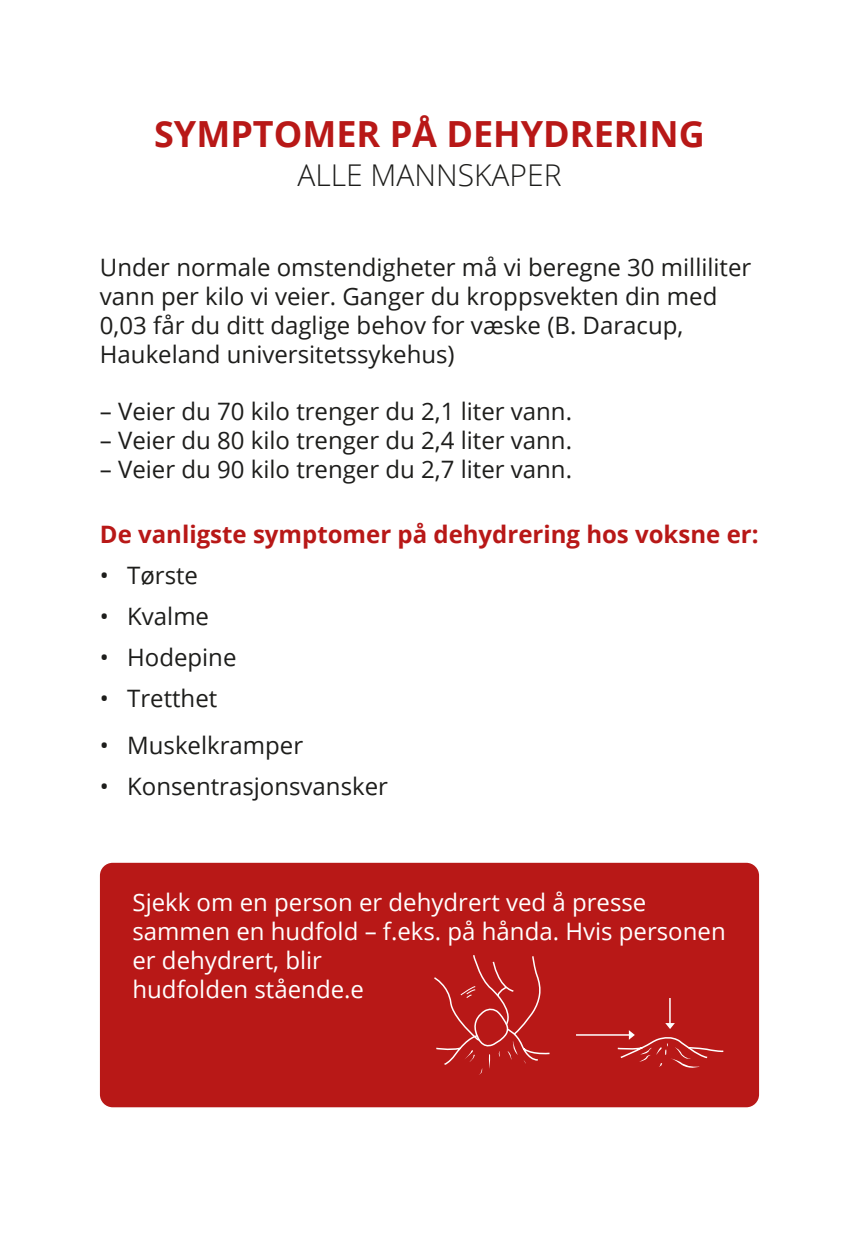
<style>
.page{position:relative;width:859px;height:1242px;background:#fff}
.page>*{position:absolute;margin:0;border:0;box-sizing:border-box;transform-origin:0 0}
.t1{font:700 36px "Open Sans";color:#b81817}
.t2{font:300 30px "Open Sans";color:#1d1d1b}
.t3{font:24px/28.8px "Open Sans";color:#1d1d1b}
.t4{font:24px/28.8px "Open Sans";color:#fff}
.t5{font:700 24px "Open Sans";color:#b81817}
</style>
<div class="page">
<div style="left:100px;top:863px;width:659px;height:244px;background:#b81817;border-radius:13px"></div>
<svg style="left:434px;top:955px;width:116px;height:119px"></svg>
<hr style="left:576px;top:1034px;width:55px;height:1px;background:#fff">
<svg style="left:616px;top:998px;width:108px;height:70px"></svg>
<h1 class="t1" style="left:154px;top:108px;width:552px">SYMPTOMER PÅ DEHYDRERING</h1>
<p class="t2" style="left:297px;top:154px;width:265px">ALLE MANNSKAPER</p>
<p class="t3" style="left:100px;top:252px;width:653px">Under normale omstendigheter må vi beregne 30 milliliter vann per kilo vi veier. Ganger du kroppsvekten din med 0,03 får du ditt daglige behov for væske (B. Daracup, Haukeland universitetssykehus)</p>
<p class="t3" style="left:100px;top:396px;width:474px">– Veier du 70 kilo trenger du 2,1 liter vann.</p>
<p class="t3" style="left:100px;top:425px;width:474px">– Veier du 80 kilo trenger du 2,4 liter vann.</p>
<p class="t3" style="left:100px;top:454px;width:474px">– Veier du 90 kilo trenger du 2,7 liter vann.</p>
<p class="t5" style="left:100px;top:517px;width:660px">De vanligste symptomer på dehydrering hos voksne er:</p>
<p class="t3" style="left:100px;top:560px;width:100px">• Tørste</p>
<p class="t3" style="left:100px;top:601px;width:111px">• Kvalme</p>
<p class="t3" style="left:100px;top:642px;width:138px">• Hodepine</p>
<p class="t3" style="left:100px;top:683px;width:119px">• Tretthet</p>
<p class="t3" style="left:100px;top:730px;width:205px">• Muskelkramper</p>
<p class="t3" style="left:100px;top:771px;width:290px">• Konsentrasjonsvansker</p>
<p class="t4" style="left:132px;top:887px;width:595px">Sjekk om en person er dehydrert ved å presse sammen en hudfold – f.eks. på hånda. Hvis personen er dehydrert, blir<br>hudfolden stående.e</p>
</div>
